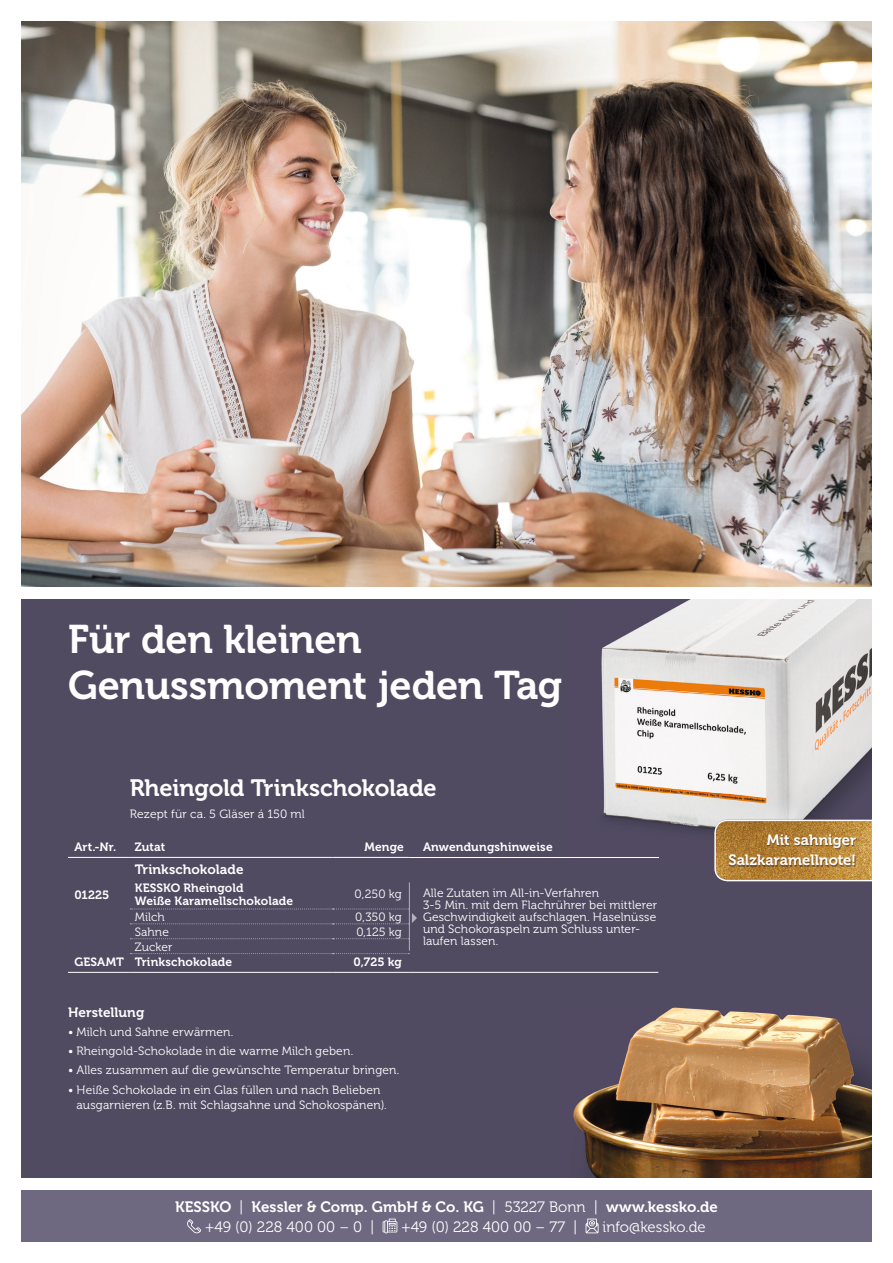
<style>
.page{position:relative;width:893px;height:1263px;background:#fff}
.page>*{position:absolute;margin:0;border:0;box-sizing:border-box;transform-origin:0 0}
.t1{font:39.75px/46px "Museo 700";letter-spacing:-.01em;color:#fff}
.t2{font:23.55px "Museo 700";letter-spacing:-.005em;color:#fff}
.t3{font:15px "Museo 700";color:#fff}
.t4{font:15px "Museo 300";color:#fff}
.t5{font:14.85px/19.8px "Museo 700";color:#fff;text-align:right}
.t6{font:13.5px "Museo 700";letter-spacing:.005em;color:#fff}
.t7{font:12px/12px "Museo 300";letter-spacing:.01em;color:#fff}
.t8{font:12px/13.5px "Museo 700";letter-spacing:.01em;color:#fff}
.s1{font-family:"Museo 300"}
</style>
<div class="page">
<div style="left:21px;top:600px;width:851px;height:578px;background:#514b62"></div>
<svg style="left:130px;top:938px;width:279px;height:1px"></svg>
<svg style="left:130px;top:953px;width:279px;height:1px"></svg>
<hr style="left:68px;top:857px;width:62px;height:1px;background:#fff">
<hr style="left:130px;top:857px;width:203px;height:1px;background:#fff">
<hr style="left:333px;top:857px;width:76px;height:1px;background:#fff">
<hr style="left:409px;top:857px;width:249px;height:1px;background:#fff">
<hr style="left:68px;top:972px;width:62px;height:1px;background:#fff">
<hr style="left:130px;top:972px;width:203px;height:1px;background:#fff">
<hr style="left:333px;top:972px;width:76px;height:1px;background:#fff">
<hr style="left:409px;top:972px;width:249px;height:1px;background:#fff">
<hr style="left:409px;top:882px;width:1px;height:69px;background:#b3b0c1">
<svg style="left:130px;top:908px;width:287px;height:16px"></svg>
<div style="left:21px;top:1191px;width:851px;height:51px;background:#6e6880"></div>
<svg style="left:187px;top:1219px;width:14px;height:15px"></svg>
<svg style="left:383px;top:1218px;width:14px;height:15px"></svg>
<svg style="left:586px;top:1218px;width:12px;height:15px"></svg>
<img style="left:649px;top:1007px;width:190px;height:16px">
<img style="left:573px;top:1023px;width:299px;height:155px">
<img style="left:21px;top:21px;width:851px;height:566px">
<img style="left:601px;top:600px;width:223px;height:232px">
<img style="left:824px;top:600px;width:48px;height:220px">
<svg style="left:714px;top:820px;width:158px;height:61px;background:#b98d4a"></svg>
<img style="left:729px;top:835px;width:128px;height:31px">
<h1 class="t1" style="left:68px;top:617px;width:496px">Für den kleinen<br>Genussmoment jeden Tag</h1>
<h2 class="t2" style="left:130px;top:775px;width:308px">Rheingold Trinkschokolade</h2>
<p class="t7" style="left:130px;top:808px;width:176px">Rezept für ca. 5 Gläser á 150 ml</p>
<p class="t8" style="left:74px;top:840px;width:43px">Art.-Nr.</p>
<p class="t8" style="left:135px;top:840px;width:32px">Zutat</p>
<p class="t8" style="left:364px;top:840px;width:41px">Menge</p>
<p class="t8" style="left:423px;top:840px;width:131px">Anwendungshinweise</p>
<p class="t6" style="left:135px;top:862px;width:110px">Trinkschokolade</p>
<p class="t8" style="left:74px;top:888px;width:37px">01225</p>
<p class="t8" style="left:135px;top:881px;width:160px">KESSKO Rheingold<br>Weiße Karamellschokolade</p>
<p class="t7" style="left:355px;top:888px;width:49px">0,250 kg</p>
<p class="t7" style="left:423px;top:887px;width:236px">Alle Zutaten im All-in-Verfahren<br>3-5 Min. mit dem Flachrührer bei mittlerer Geschwindigkeit aufschlagen. Haselnüsse und Schokoraspeln zum Schluss unter&shy;laufen lassen.</p>
<p class="t7" style="left:135px;top:911px;width:32px">Milch</p>
<p class="t7" style="left:355px;top:911px;width:48px">0,350 kg</p>
<p class="t7" style="left:135px;top:926px;width:36px">Sahne</p>
<p class="t7" style="left:356px;top:926px;width:47px">0,125 kg</p>
<p class="t7" style="left:135px;top:941px;width:39px">Zucker</p>
<p class="t8" style="left:74px;top:955px;width:159px">GESAMT Trinkschokolade</p>
<p class="t8" style="left:353px;top:955px;width:50px">0,725 kg</p>
<p class="t6" style="left:68px;top:1004px;width:78px">Herstellung</p>
<p class="t7" style="left:68px;top:1026px;width:167px">• Milch und Sahne erwärmen.</p>
<p class="t7" style="left:68px;top:1045px;width:287px">• Rheingold-Schokolade in die warme Milch geben.</p>
<p class="t7" style="left:68px;top:1064px;width:333px">• Alles zusammen auf die gewünschte Temperatur bringen.</p>
<p class="t7" style="left:77px;top:1082px;width:312px;line-height:15px;text-indent:-9px">• Heiße Schokolade in ein Glas füllen und nach Belieben ausgarnieren (z.B. mit Schlagsahne und Schokospänen).</p>
<p class="t5" style="left:728px;top:831px;width:129px">Mit sahniger<br>Salzkaramellnote!</p>
<p class="t3" style="left:175px;top:1198px;width:544px">KESSKO <span class="s1">|</span> Kessler &amp; Comp. GmbH &amp; Co. KG <span class="s1">| 53227 Bonn |</span> www.kessko.de</p>
<p class="t4" style="left:205px;top:1218px;width:171px">+49 (0) 228 400 00 – 0 |</p>
<p class="t4" style="left:401px;top:1218px;width:177px">+49 (0) 228 400 00 – 77 |</p>
<p class="t4" style="left:603px;top:1218px;width:105px">info@kessko.de</p>
</div>
